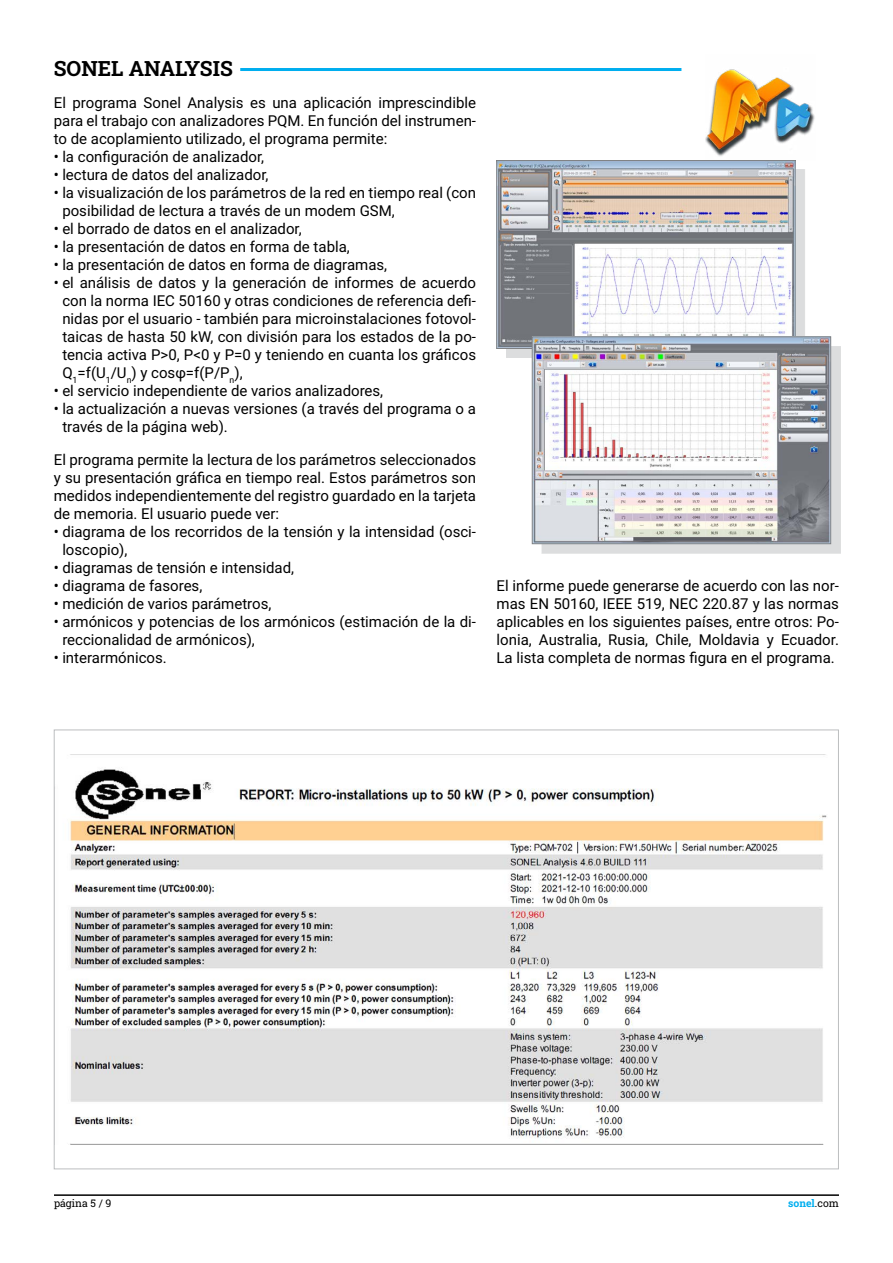
<style>
.page{position:relative;width:893px;height:1263px;background:#fff}
.page>*{position:absolute;margin:0;border:0;box-sizing:border-box;transform-origin:0 0}
.Nagłówek_2{font:21px "Roboto Slab";color:#000}
.Opis_treść{font:15px/18px "Roboto";color:#000;text-align:justify}
.t1{font:10.5px "Roboto Slab";color:#000}
.t2{font:10.5px "Roboto Slab";color:#00aeef}
.s1{color:#000}
</style>
<div class="page">
<hr style="left:54px;top:1194px;width:785px;height:2px;background:#000">
<img style="left:706px;top:69px;width:109px;height:87px">
<hr style="left:240px;top:68px;width:441px;height:3px;background:#00aeef">
<div style="left:506px;top:170px;width:299px;height:188px;background:#dcddde"></div>
<img style="left:499px;top:162px;width:294px;height:185px">
<div style="left:497px;top:160px;width:298px;height:189px;border:1px solid #808285"></div>
<div style="left:541px;top:346px;width:300px;height:207px;background:#dcddde"></div>
<img style="left:534px;top:339px;width:295px;height:203px">
<div style="left:532px;top:337px;width:299px;height:207px;border:1px solid #808285"></div>
<img style="left:70px;top:754px;width:757px;height:391px">
<p class="Nagłówek_2" style="left:54px;top:54px;width:181px">SONEL ANALYSIS</p>
<p class="Opis_treść" style="left:54px;top:94px;width:424px">El programa Sonel Analysis es una aplicación imprescindible para el trabajo con analizadores PQM. En función del instrumen&shy;to de acoplamiento utilizado, el programa permite:</p>
<p class="Opis_treść" style="left:54px;top:148px;width:212px">• la configuración de analizador,</p>
<p class="Opis_treść" style="left:54px;top:166px;width:216px">• lectura de datos del analizador,</p>
<p class="Opis_treść" style="left:62px;top:184px;width:415px;text-indent:-9px">• la visualización de los parámetros de la red en tiempo real (con posibilidad de lectura a través de un modem GSM,</p>
<p class="Opis_treść" style="left:54px;top:220px;width:249px">• el borrado de datos en el analizador,</p>
<p class="Opis_treść" style="left:54px;top:238px;width:298px">• la presentación de datos en forma de tabla,</p>
<p class="Opis_treść" style="left:54px;top:256px;width:335px">• la presentación de datos en forma de diagramas,</p>
<p class="Opis_treść" style="left:62px;top:274px;width:415px;text-indent:-9px">• el análisis de datos y la generación de informes de acuerdo con la norma IEC 50160 y otras condiciones de referencia defi&shy;nidas por el usuario - también para microinstalaciones fotovol&shy;taicas de hasta 50 kW, con división para los estados de la po&shy;tencia activa P&gt;0, P&lt;0 y P=0 y teniendo en cuanta los gráficos Q<sub>1</sub>=f(U<sub>1</sub>/U<sub>n</sub>) y cosφ=f(P/P<sub>n</sub>),</p>
<p class="Opis_treść" style="left:54px;top:382px;width:331px">• el servicio independiente de varios analizadores,</p>
<p class="Opis_treść" style="left:62px;top:400px;width:415px;text-indent:-9px">• la actualización a nuevas versiones (a través del programa o a través de la página web).</p>
<p class="Opis_treść" style="left:54px;top:450px;width:424px">El programa permite la lectura de los parámetros seleccionados y su presentación gráfica en tiempo real. Estos parámetros son medidos independientemente del registro guardado en la tarjeta de memoria. El usuario puede ver:</p>
<p class="Opis_treść" style="left:62px;top:522px;width:415px;text-indent:-9px">• diagrama de los recorridos de la tensión y la intensidad (osci&shy;loscopio),</p>
<p class="Opis_treść" style="left:54px;top:558px;width:242px">• diagramas de tensión e intensidad,</p>
<p class="Opis_treść" style="left:54px;top:576px;width:150px">• diagrama de fasores,</p>
<p class="Opis_treść" style="left:54px;top:594px;width:219px">• medición de varios parámetros,</p>
<p class="Opis_treść" style="left:62px;top:612px;width:415px;text-indent:-9px">• armónicos y potencias de los armónicos (estimación de la di&shy;reccionalidad de armónicos),</p>
<p class="Opis_treść" style="left:54px;top:648px;width:114px">• interarmónicos.</p>
<p class="Opis_treść" style="left:497px;top:576px;width:344px">El informe puede generarse de acuerdo con las nor&shy;mas EN 50160, IEEE 519, NEC 220.87 y las normas aplicables en los siguientes países, entre otros: Po&shy;lonia, Australia, Rusia, Chile, Moldavia y Ecuador.<br>La lista completa de normas figura en el programa.</p>
<p class="t1" style="left:54px;top:1196px;width:59px">página 5 / 9</p>
<p class="t2" style="left:788px;top:1196px;width:52px">sonel<span class="s1">.com</span></p>
</div>
